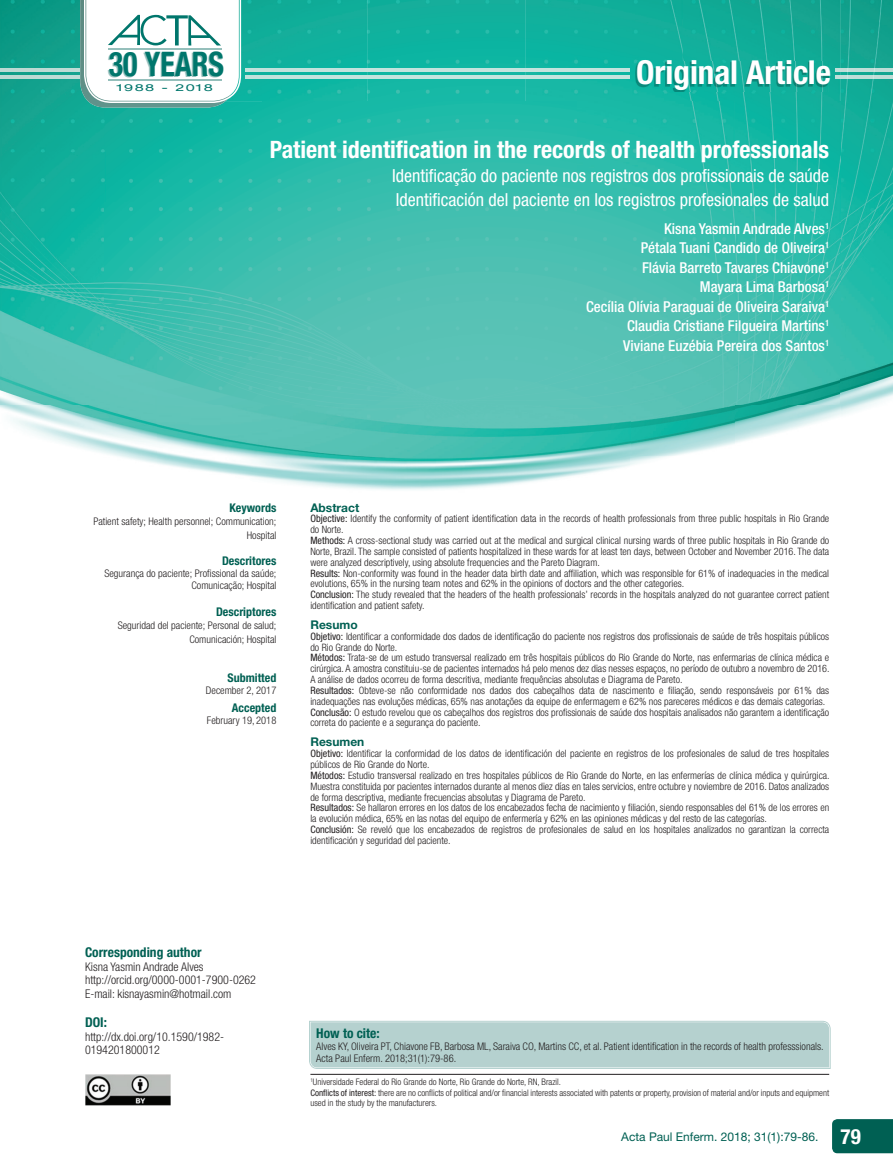
<style>
.page{position:relative;width:893px;height:1170px;background:#fff}
.page>*{position:absolute;margin:0;border:0;box-sizing:border-box;transform-origin:0 0}
.t1{font:700 condensed 33.9px "Helvetica Neue LT Std";color:#00766c;scale:.89 1}
.t2{font:700 condensed 33px "Helvetica Neue LT Std";color:#fff}
.t3{font:700 condensed 24px "Helvetica Neue LT Std";color:#fff}
.t4{font:700 condensed 21px "Helvetica Neue LT Std";color:#fff}
.t5{font:condensed 18px/24px "Helvetica Neue LT Std";color:#fff}
.t6{font:500 condensed 15px/19.5px "Helvetica Neue LT Std";color:#fff;text-align:right}
.t7{font:700 condensed 13.5px "Helvetica Neue LT Std";color:#006053}
.t8{font:300 condensed 12px/13.5px "Helvetica Neue LT Std";color:#231f20}
.t9{font:700 condensed 12px "Helvetica Neue LT Std";color:#006053}
.t10{font:12px "Helvetica Neue LT Std";color:#006053}
.t11{font:700 12px "Helvetica Neue LT Std";color:#006053}
.t12{font:300 condensed 10.5px/13.5px "Helvetica Neue LT Std";color:#231f20;text-align:right}
.t13{font:300 condensed 10.2px/10.8px "Helvetica Neue LT Std";color:#231f20}
.t14{font:expanded 9.6px "Helvetica Neue LT Std";letter-spacing:.1em;color:#00766c;scale:1.43 1}
.t15{font:300 condensed 9px/10.5px "Helvetica Neue LT Std";color:#231f20}
.s1{font-weight:400}
</style>
<div class="page">
<div style="left:832px;top:1119px;width:61px;height:34px;background:#006053"></div>
<img style="left:0;top:0;width:105px;height:304px">
<img style="left:241px;top:0;width:599px;height:101px">
<img style="left:840px;top:0;width:53px;height:415px">
<img style="left:105px;top:101px;width:630px;height:203px">
<img style="left:735px;top:101px;width:106px;height:342px">
<img style="left:0;top:304px;width:736px;height:186px">
<img style="left:0;top:75px;width:80px;height:4px">
<img style="left:0;top:68px;width:80px;height:4px">
<img style="left:835px;top:75px;width:58px;height:4px">
<img style="left:835px;top:68px;width:58px;height:4px">
<img style="left:80px;top:0;width:153px;height:107px">
<svg style="left:84px;top:0;width:157px;height:103px"></svg>
<hr style="left:108px;top:48px;width:114px;height:1px;background:#95bfbb">
<hr style="left:108px;top:79px;width:114px;height:2px;background:#95bfbb">
<hr style="left:310px;top:1073px;width:519px;height:1px;background:#231f20">
<img style="left:85px;top:1074px;width:86px;height:31px">
<svg style="left:309px;top:1020px;width:522px;height:49px;background:#b7d2d0"></svg>
<img style="left:635px;top:62px;width:193px;height:30px">
<hr style="left:246px;top:75px;width:383px;height:4px;background:#c4e4de">
<hr style="left:246px;top:68px;width:383px;height:4px;background:#c4e4de">
<h1 class="t1" style="left:109px;top:44px;width:131px">30 YEARS</h1>
<p class="t14" style="left:117px;top:82px;width:69px">1988 - 2018</p>
<h2 class="t2" style="left:636px;top:52px;width:196px">Original Article</h2>
<h3 class="t3" style="left:270px;top:135px;width:561px">Patient identification in the records of health professionals</h3>
<h3 class="t5" style="left:392px;top:163px;width:439px">Identificação do paciente nos registros dos profissionais de saúde<br>Identificación del paciente en los registros profesionales de salud</h3>
<p class="t6" style="left:586px;top:219px;width:245px">Kisna Yasmin Andrade Alves<sup>1<br></sup>Pétala Tuani Candido de Oliveira<sup>1<br></sup>Flávia Barreto Tavares Chiavone<sup>1<br></sup>Mayara Lima Barbosa<sup>1<br></sup>Cecília Olívia Paraguai de Oliveira Saraiva<sup>1<br></sup>Claudia Cristiane Filgueira Martins<sup>1<br></sup>Viviane Euzébia Pereira dos Santos<sup>1</sup></p>
<p class="t9" style="left:230px;top:500px;width:48px">Keywords</p>
<p class="t12" style="left:93px;top:514px;width:185px">Patient safety; Health personnel; Communication;<br>Hospital</p>
<p class="t9" style="left:222px;top:553px;width:56px">Descritores</p>
<p class="t12" style="left:104px;top:567px;width:173px;line-height:12px">Segurança do paciente; Profissional da saúde;<br>Comunicação; Hospital</p>
<p class="t9" style="left:216px;top:604px;width:62px">Descriptores</p>
<p class="t12" style="left:118px;top:618px;width:160px">Seguridad del paciente; Personal de salud;<br>Comunicación; Hospital</p>
<p class="t9" style="left:228px;top:670px;width:50px">Submitted</p>
<p class="t12" style="left:206px;top:683px;width:72px">December 2, 2017</p>
<p class="t9" style="left:232px;top:700px;width:46px">Accepted</p>
<p class="t12" style="left:207px;top:713px;width:71px">February 19, 2018</p>
<p class="t11" style="left:310px;top:500px;width:50px">Abstract</p>
<p class="t13" style="left:310px;top:513px;width:520px"><span class="s1">Objective:</span> Identify the conformity of patient identification data in the records of health professionals from three public hospitals in Rio Grande do Norte.<br><span class="s1">Methods:</span> A cross-sectional study was carried out at the medical and surgical clinical nursing wards of three public hospitals in Rio Grande do Norte, Brazil. The sample consisted of patients hospitalized in these wards for at least ten days, between October and November 2016. The data were analyzed descriptively, using absolute frequencies and the Pareto Diagram.<br><span class="s1">Results:</span> Non-conformity was found in the header data birth date and affiliation, which was responsible for 61% of inadequacies in the medical evolutions, 65% in the nursing team notes and 62% in the opinions of doctors and the other categories.<br><span class="s1">Conclusion:</span> The study revealed that the headers of the health professionals’ records in the hospitals analyzed do not guarantee correct patient identification and patient safety.</p>
<p class="t11" style="left:310px;top:617px;width:49px">Resumo</p>
<p class="t13" style="left:310px;top:630px;width:521px"><span class="s1">Objetivo:</span> Identificar a conformidade dos dados de identificação do paciente nos registros dos profissionais de saúde de três hospitais públicos do Rio Grande do Norte.<br><span class="s1">Métodos:</span> Trata-se de um estudo transversal realizado em três hospitais públicos do Rio Grande do Norte, nas enfermarias de clínica médica e cirúrgica. A amostra constituiu-se de pacientes internados há pelo menos dez dias nesses espaços, no período de outubro a novembro de 2016.<br>A análise de dados ocorreu de forma descritiva, mediante frequências absolutas e Diagrama de Pareto.<br><span class="s1">Resultados:</span> Obteve-se não conformidade nos dados dos cabeçalhos data de nascimento e filiação, sendo responsáveis por 61% das inadequações nas evoluções médicas, 65% nas anotações da equipe de enfermagem e 62% nos pareceres médicos e das demais categorias.<br><span class="s1">Conclusão:</span> O estudo revelou que os cabeçalhos dos registros dos profissionais de saúde dos hospitais analisados não garantem a identificação correta do paciente e a segurança do paciente.</p>
<p class="t11" style="left:310px;top:734px;width:55px">Resumen</p>
<p class="t13" style="left:310px;top:748px;width:521px"><span class="s1">Objetivo:</span> Identificar la conformidad de los datos de identificación del paciente en registros de los profesionales de salud de tres hospitales públicos de Rio Grande do Norte.<br><span class="s1">Métodos:</span> Estudio transversal realizado en tres hospitales públicos de Rio Grande do Norte, en las enfermerías de clínica médica y quirúrgica.<br>Muestra constituida por pacientes internados durante al menos diez días en tales servicios, entre octubre y noviembre de 2016. Datos analizados de forma descriptiva, mediante frecuencias absolutas y Diagrama de Pareto.<br><span class="s1">Resultados:</span> Se hallaron errores en los datos de los encabezados fecha de nacimiento y filiación, siendo responsables del 61% de los errores en la evolución médica, 65% en las notas del equipo de enfermería y 62% en las opiniones médicas y del resto de las categorías.<br><span class="s1">Conclusión:</span> Se reveló que los encabezados de registros de profesionales de salud en los hospitales analizados no garantizan la correcta identificación y seguridad del paciente.</p>
<h3 class="t7" style="left:85px;top:944px;width:118px">Corresponding author</h3>
<p class="t8" style="left:85px;top:959px;width:172px">Kisna Yasmin Andrade Alves http://orcid.org/0000-0001-7900-0262<br>E-mail: kisnayasmin@hotmail.com</p>
<h3 class="t7" style="left:85px;top:1014px;width:23px">DOI:</h3>
<p class="t8" style="left:85px;top:1029px;width:141px">http://dx.doi.org/10.1590/1982-<br>0194201800012</p>
<h3 class="t7" style="left:316px;top:1024px;width:65px">How to cite:</h3>
<p class="t12" style="left:316px;top:1039px;width:509px;line-height:12px;text-align:left">Alves KY, Oliveira PT, Chiavone FB, Barbosa ML, Saraiva CO, Martins CC, et al. Patient identification in the records of health professsionals.<br>Acta Paul Enferm. 2018;31(1):79-86.</p>
<p class="t15" style="left:310px;top:1076px;width:520px"><sup>1</sup>Universidade Federal do Rio Grande do Norte, Rio Grande do Norte, RN, Brazil.<br><span class="s1">Conflicts of interest:</span> there are no conflicts of political and/or financial interests associated with patents or property, provision of material and/or inputs and equipment used in the study by the manufacturers.</p>
<p class="t10" style="left:621px;top:1129px;width:199px">Acta Paul Enferm. 2018; 31(1):79-86.</p>
<h3 class="t4" style="left:841px;top:1123px;width:22px">79</h3>
</div>
